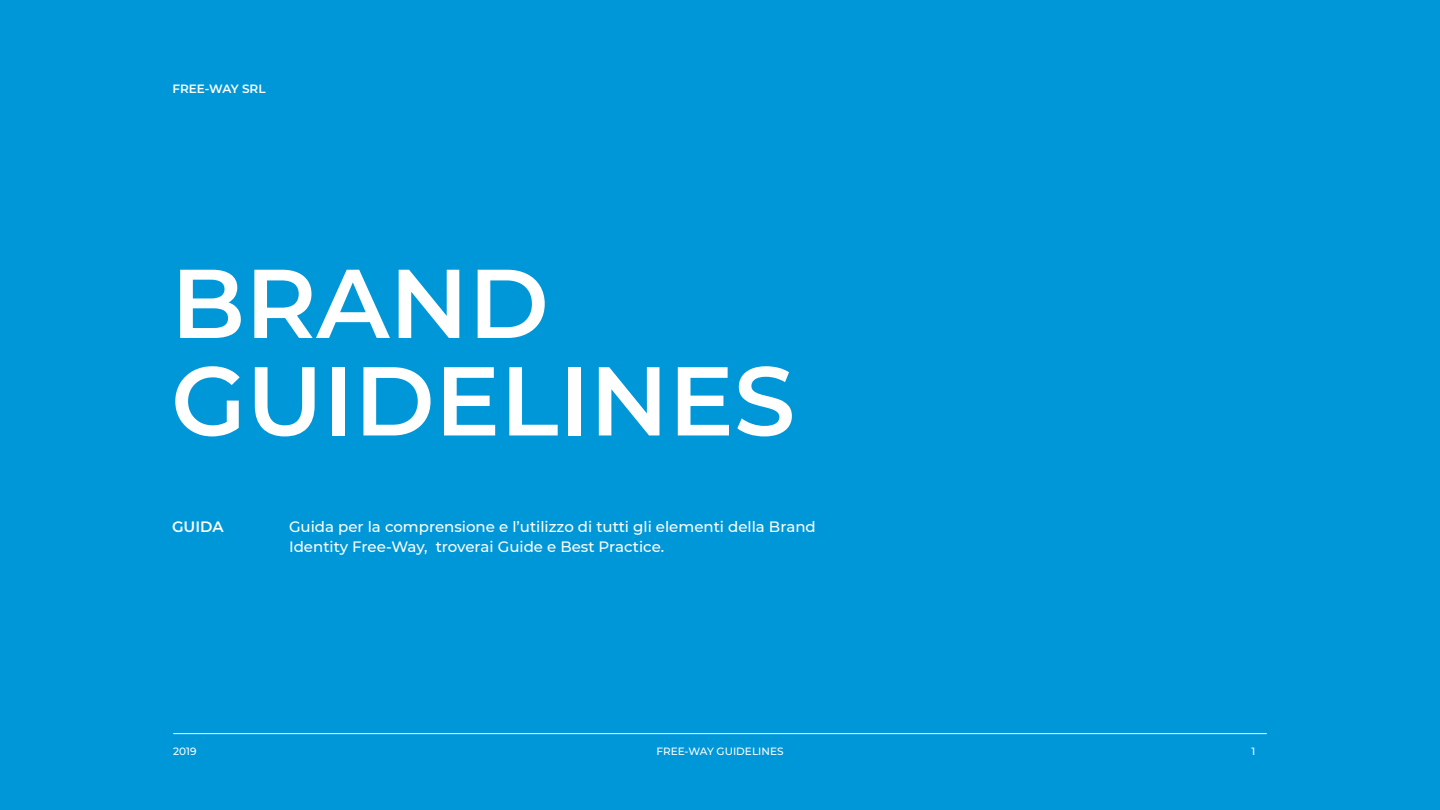
<style>
.page{position:relative;width:1440px;height:810px;background:#0097d8}
.page>*{position:absolute;margin:0;border:0;box-sizing:border-box;transform-origin:0 0}
.t1{font:600 97.5px/97.5px "Montserrat";color:#fff}
.t2{font:500 15px/20.2px "Montserrat";color:#fff}
.t3{font:600 15px "Montserrat";color:#fff}
.t4{font:600 12px "Montserrat";color:#fff}
.t5{font:500 10.5px "Montserrat";color:#fff}
</style>
<div class="page">
<hr style="left:173px;top:733px;width:1094px;height:1px;background:#fff">
<p class="t4" style="left:172px;top:80px;width:95px">FREE-WAY SRL</p>
<h1 class="t1" style="left:171px;top:250px;width:626px">BRAND<br>GUIDELINES</h1>
<p class="t3" style="left:172px;top:516px;width:53px">GUIDA</p>
<p class="t2" style="left:289px;top:516px;width:528px">Guida per la comprensione e l’utilizzo di tutti gli elementi della Brand<br>Identity Free-Way, troverai Guide e Best Practice.</p>
<p class="t5" style="left:173px;top:744px;width:25px">2019</p>
<p class="t5" style="left:656px;top:744px;width:129px">FREE-WAY GUIDELINES</p>
<p class="t5" style="left:1251px;top:744px;width:5px">1</p>
</div>
